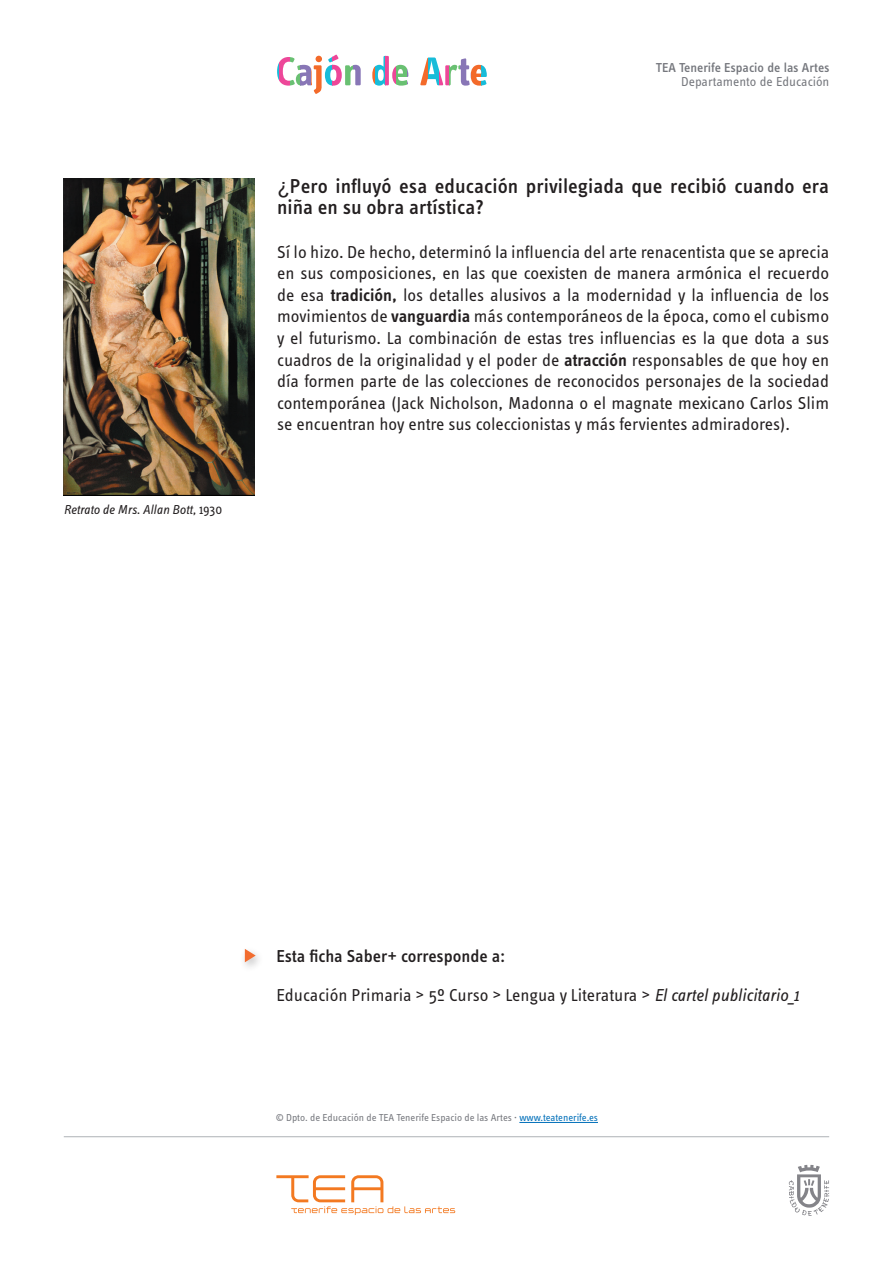
<style>
.page{position:relative;width:893px;height:1263px;background:#fff}
.page>*{position:absolute;margin:0;border:0;box-sizing:border-box;transform-origin:0 0}
.t1{font:500 20.85px/21.6px "Info Text";color:#231f20}
.t2{font:17.85px/21.6px "Info Text";color:#231f20}
.t3{font:500 13.35px "Info Text";letter-spacing:-.005em;color:#75777d}
.t4{font:italic 13.35px "Info Text";letter-spacing:-.005em;color:#231f20}
.t5{font:13.35px "Info Text";color:#75777d}
.t6{font:10.35px "Info Text";color:#75777d}
.s1{font-style:normal}
.s2{font-family:"Arial";font-weight:400}
.s3{font-weight:600}
.s4{font-weight:500}
.s5{font-style:italic}
.s6{font-size:10.5px;color:#006fb9}
</style>
<div class="page">
<hr style="left:277px;top:55px;width:2px;height:31px;background:#18bcd9">
<svg style="left:279px;top:57px;width:11px;height:29px"></svg>
<svg style="left:290px;top:57px;width:10px;height:29px"></svg>
<svg style="left:300px;top:64px;width:11px;height:22px"></svg>
<svg style="left:311px;top:55px;width:11px;height:31px"></svg>
<svg style="left:324px;top:57px;width:8px;height:29px"></svg>
<svg style="left:332px;top:55px;width:10px;height:31px"></svg>
<svg style="left:345px;top:65px;width:9px;height:21px"></svg>
<svg style="left:354px;top:64px;width:7px;height:22px"></svg>
<svg style="left:372px;top:66px;width:3px;height:18px"></svg>
<svg style="left:375px;top:55px;width:11px;height:31px"></svg>
<svg style="left:386px;top:55px;width:10px;height:31px"></svg>
<svg style="left:396px;top:64px;width:11px;height:22px"></svg>
<svg style="left:420px;top:57px;width:8px;height:29px"></svg>
<svg style="left:428px;top:57px;width:11px;height:29px"></svg>
<svg style="left:439px;top:65px;width:10px;height:21px"></svg>
<svg style="left:449px;top:64px;width:11px;height:22px"></svg>
<svg style="left:460px;top:58px;width:11px;height:28px"></svg>
<svg style="left:471px;top:64px;width:10px;height:22px"></svg>
<svg style="left:481px;top:65px;width:6px;height:21px"></svg>
<div style="left:239px;top:945px;width:26px;height:28px;background:#231f20;opacity:.3"></div>
<svg style="left:245px;top:949px;width:11px;height:13px"></svg>
<hr style="left:64px;top:1136px;width:765px;height:1px;background:#b7bbbe">
<svg style="left:276px;top:1175px;width:179px;height:40px"></svg>
<svg style="left:789px;top:1165px;width:40px;height:51px"></svg>
<hr style="left:519px;top:1122px;width:79px;height:1px;background:#006fb9">
<img style="left:64px;top:178px;width:191px;height:317px">
<p class="t4" style="left:64px;top:502px;width:160px">Retrato de Mrs. Allan Bott, <span class="s1">1930</span></p>
<p class="t3" style="left:656px;top:60px;width:175px">TEA Tenerife Espacio de las Artes</p>
<p class="t5" style="left:681px;top:74px;width:150px">Departamento de Educación</p>
<p class="t1" style="left:277px;top:175px;width:554px"><span class="s2">¿</span>Pero influyó esa educación privilegiada que recibió cuando era niña en su obra artística?</p>
<p class="t2" style="left:277px;top:241px;width:554px;text-align:justify">Sí lo hizo. De hecho, determinó la influencia del arte renacentista que se aprecia en sus composiciones, en las que coexisten de manera armónica el recuerdo de esa <span class="s3">tradición,</span> los detalles alusivos a la modernidad y la influencia de los movimientos de <span class="s3">vanguardia</span> más contemporáneos de la época, como el cubismo y el futurismo. La combinación de estas tres influencias es la que dota a sus cuadros de la originalidad y el poder de <span class="s3">atracción</span> responsables de que hoy en día formen parte de las colecciones de reconocidos personajes de la sociedad contemporánea (Jack Nicholson, Madonna o el magnate mexicano Carlos Slim se encuentran hoy entre sus coleccionistas y más fervientes admiradores).</p>
<p class="t2" style="left:276px;top:937px;width:524px;line-height:38.5px"><span class="s4">Esta ficha Saber+ corresponde a:<br></span>Educación Primaria &gt; 5º Curso &gt; Lengua y Literatura &gt; <span class="s5">El cartel publicitario_1</span></p>
<p class="t6" style="left:276px;top:1112px;width:324px">© Dpto. de Educación de TEA Tenerife Espacio de las Artes · <span class="s6">www.teatenerife.es</span></p>
</div>
